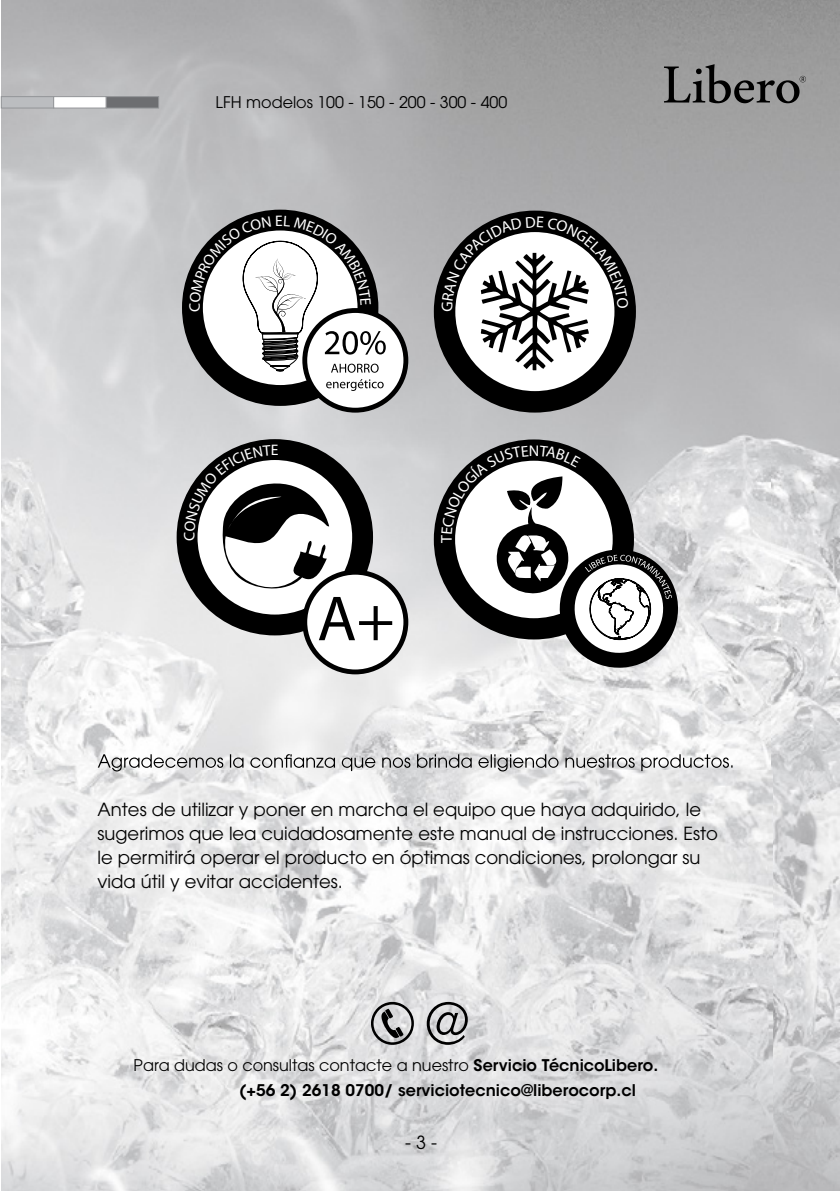
<style>
.page{position:relative;width:840px;height:1191px;background:#fff}
.page>*{position:absolute;margin:0;border:0;box-sizing:border-box;transform-origin:0 0}
.t1{font:18px/24px "ITC Avant Garde Std";color:#000}
.t2{font:600 16px/25px "ITC Avant Garde Std";color:#000}
.t3{font:16px "ITC Avant Garde Std";color:#000}
.t4{font:15.6px "Myriad Pro";color:#fff}
.t5{font:15.2px "Myriad Pro";color:#fff}
.s1{font-weight:400}
</style>
<div class="page">
<img style="left:1px;top:0;width:769px;height:770px">
<img style="left:770px;top:0;width:69px;height:1191px">
<img style="left:1px;top:770px;width:771px;height:421px">
<div style="left:1px;top:97px;width:53px;height:11px;background:#bbbdc0"></div>
<div style="left:1px;top:96px;width:53px;height:12px;border:1px solid #939598"></div>
<div style="left:53px;top:96px;width:53px;height:12px;background:#fff;border:1px solid #939598"></div>
<div style="left:106px;top:96px;width:53px;height:12px;background:#6d6e71;border:1px solid #939598"></div>
<svg style="left:98px;top:754px;width:634px;height:17px"></svg>
<svg style="left:426px;top:1002px;width:41px;height:42px;background:#99999a"></svg>
<svg style="left:371px;top:1002px;width:42px;height:42px;background:#989899"></svg>
<svg style="left:444px;top:221px;width:181px;height:181px"></svg>
<div style="left:433px;top:211px;width:202px;height:201px;border:21px solid #000;border-radius:50%"></div>
<div style="left:304px;top:572px;width:101px;height:100px;background:#fff;border-radius:50%"></div>
<div style="left:302px;top:570px;width:106px;height:104px;border:5px solid #000;border-radius:50%"></div>
<svg style="left:192px;top:220px;width:176px;height:175px"></svg>
<div style="left:182px;top:210px;width:196px;height:196px;border:21px solid #000;border-radius:50%"></div>
<div style="left:304px;top:310px;width:101px;height:100px;background:#fff;border-radius:50%"></div>
<div style="left:302px;top:308px;width:106px;height:104px;border:5px solid #000;border-radius:50%"></div>
<svg style="left:326px;top:379px;width:57px;height:12px"></svg>
<svg style="left:663px;top:64px;width:142px;height:39px;background:#767676"></svg>
<svg style="left:441px;top:216px;width:187px;height:154px"></svg>
<svg style="left:184px;top:445px;width:208px;height:195px"></svg>
<svg style="left:189px;top:216px;width:196px;height:157px"></svg>
<svg style="left:441px;top:445px;width:244px;height:225px"></svg>
<p class="t3" style="left:215px;top:92px;width:293px">LFH modelos 100 - 150 - 200 - 300 - 400</p>
<p class="t5" style="left:185px;top:312px;width:11px;rotate:-90deg">C</p>
<p class="t5" style="left:180px;top:541px;width:11px;rotate:-90deg">C</p>
<p class="t5" style="left:271px;top:441px;width:9px">E</p>
<p class="t4" style="left:436px;top:543px;width:9px;rotate:-90deg">T</p>
<p class="t4" style="left:528px;top:441px;width:12px">N</p>
<p class="t1" style="left:97px;top:797px;width:621px">Antes de utilizar y poner en marcha el equipo que haya adquirido, le sugerimos que lea cuidadosamente este manual de instrucciones. Esto le permitirá operar el producto en óptimas condiciones, prolongar su vida útil y evitar accidentes.</p>
<p class="t2" style="left:239px;top:1052px;width:420px;text-indent:-105px"><span class="s1">Para dudas o consultas contacte a nuestro</span> Servicio TécnicoLibero. (+56 2) 2618 0700/ serviciotecnico@liberocorp.cl</p>
<p class="t1" style="left:405px;top:1130px;width:33px">- 3 -</p>
</div>
